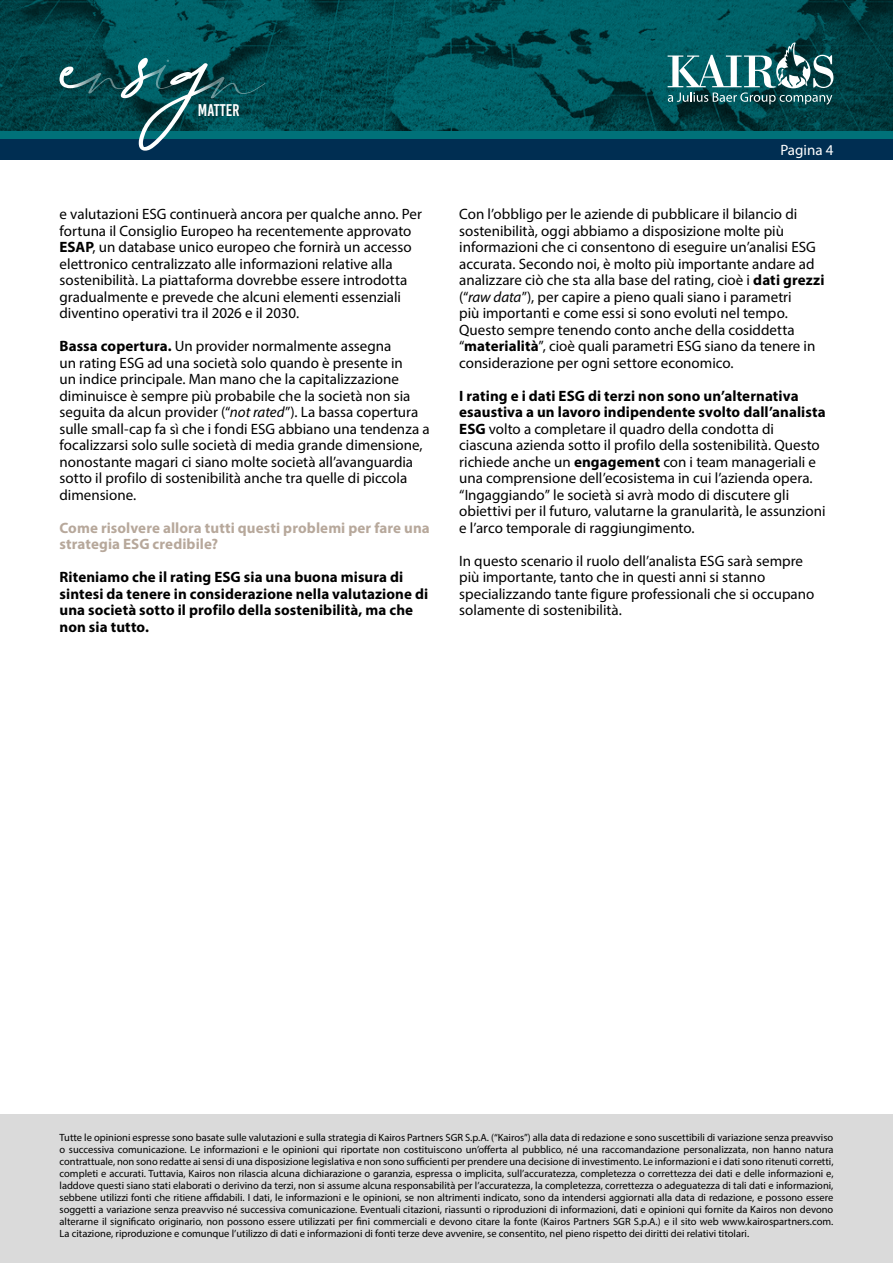
<style>
.page{position:relative;width:893px;height:1263px;background:#fff}
.page>*{position:absolute;margin:0;border:0;box-sizing:border-box;transform-origin:0 0}
.t1{font:16.95px "Bebas Kai";color:#fff}
.t2{font:15px/16.5px "Myriad Pro";color:#000}
.t3{font:700 15px/16.5px "Myriad Pro";letter-spacing:.005em;color:#000}
.t4{font:700 15px/16.5px "Myriad Pro";letter-spacing:.005em;color:#b7a89b}
.t5{font:15px "Myriad Pro";color:#fff}
.t6{font:10.5px/12px "Myriad Pro";color:#000;text-align:justify}
.s1{font-weight:700}
.s2{font-style:italic}
</style>
<div class="page">
<div style="left:0;top:1114px;width:893px;height:149px;background:#dadada"></div>
<div style="left:0;top:138px;width:893px;height:21px;background:#002e52"></div>
<div style="left:0;top:0;width:893px;height:138px;background:#007179"></div>
<img style="left:0;top:0;width:893px;height:131px">
<svg style="left:668px;top:42px;width:165px;height:63px;background:#3d787c"></svg>
<svg style="left:60px;top:58px;width:205px;height:93px"></svg>
<p class="t1" style="left:198px;top:101px;width:43px">MATTER</p>
<p class="t2" style="left:60px;top:205px;width:364px">e valutazioni ESG continuerà ancora per qualche anno. Per fortuna il Consiglio Europeo ha recentemente approvato <span class="s1">ESAP</span>, un database unico europeo che fornirà un accesso elettronico centralizzato alle informazioni relative alla sostenibilità. La piattaforma dovrebbe essere introdotta gradualmente e prevede che alcuni elementi essenziali diventino operativi tra il 2026 e il 2030.</p>
<p class="t2" style="left:60px;top:337px;width:372px"><span class="s1">Bassa copertura.</span> Un provider normalmente assegna<br>un rating ESG ad una società solo quando è presente in<br>un indice principale. Man mano che la capitalizzazione diminuisce è sempre più probabile che la società non sia seguita da alcun provider (“<span class="s2">not rated</span>”). La bassa copertura sulle small-cap fa sì che i fondi ESG abbiano una tendenza a focalizzarsi solo sulle società di media grande dimensione, nonostante magari ci siano molte società all’avanguardia sotto il profilo di sostenibilità anche tra quelle di piccola dimensione.</p>
<p class="t4" style="left:60px;top:519px;width:372px">Come risolvere allora tutti questi problemi per fare una strategia ESG credibile?</p>
<p class="t3" style="left:60px;top:568px;width:370px">Riteniamo che il rating ESG sia una buona misura di sintesi da tenere in considerazione nella valutazione di una società sotto il profilo della sostenibilità, ma che non sia tutto.</p>
<p class="t5" style="left:780px;top:141px;width:55px">Pagina 4</p>
<p class="t2" style="left:459px;top:205px;width:367px">Con l’obbligo per le aziende di pubblicare il bilancio di sostenibilità, oggi abbiamo a disposizione molte più informazioni che ci consentono di eseguire un’analisi ESG accurata. Secondo noi, è molto più importante andare ad analizzare ciò che sta alla base del rating, cioè i <span class="s1">dati grezzi </span>(“<span class="s2">raw data</span>”), per capire a pieno quali siano i parametri<br>più importanti e come essi si sono evoluti nel tempo.<br>Questo sempre tenendo conto anche della cosiddetta “<span class="s1">materialità</span>”, cioè quali parametri ESG siano da tenere in considerazione per ogni settore economico.</p>
<p class="t2" style="left:459px;top:387px;width:368px"><span class="s1">I rating e i dati ESG di terzi non sono un’alternativa esaustiva a un lavoro indipendente svolto dall’analista ESG</span> volto a completare il quadro della condotta di ciascuna azienda sotto il profilo della sostenibilità. Questo richiede anche un <span class="s1">engagement</span> con i team manageriali e una comprensione dell’ecosistema in cui l’azienda opera. “Ingaggiando” le società si avrà modo di discutere gli obiettivi per il futuro, valutarne la granularità, le assunzioni e l’arco temporale di raggiungimento.</p>
<p class="t2" style="left:459px;top:552px;width:357px">In questo scenario il ruolo dell’analista ESG sarà sempre più importante, tanto che in questi anni si stanno specializzando tante figure professionali che si occupano solamente di sostenibilità.</p>
<p class="t6" style="left:60px;top:1131px;width:775px">Tutte le opinioni espresse sono basate sulle valutazioni e sulla strategia di Kairos Partners SGR S.p.A. (“Kairos”) alla data di redazione e sono suscettibili di variazione senza preavviso o successiva comunicazione. Le informazioni e le opinioni qui riportate non costituiscono un’offerta al pubblico, né una raccomandazione personalizzata, non hanno natura contrattuale, non sono redatte ai sensi di una disposizione legislativa e non sono sufficienti per prendere una decisione di investimento. Le informazioni e i dati sono ritenuti corretti, completi e accurati. Tuttavia, Kairos non rilascia alcuna dichiarazione o garanzia, espressa o implicita, sull’accuratezza, completezza o correttezza dei dati e delle informazioni e, laddove questi siano stati elaborati o derivino da terzi, non si assume alcuna responsabilità per l’accuratezza, la completezza, correttezza o adeguatezza di tali dati e informazioni, sebbene utilizzi fonti che ritiene affidabili. I dati, le informazioni e le opinioni, se non altrimenti indicato, sono da intendersi aggiornati alla data di redazione, e possono essere soggetti a variazione senza preavviso né successiva comunicazione. Eventuali citazioni, riassunti o riproduzioni di informazioni, dati e opinioni qui fornite da Kairos non devono alterarne il significato originario, non possono essere utilizzati per fini commerciali e devono citare la fonte (Kairos Partners SGR S.p.A.) e il sito web www.kairospartners.com.<br>La citazione, riproduzione e comunque l’utilizzo di dati e informazioni di fonti terze deve avvenire, se consentito, nel pieno rispetto dei diritti dei relativi titolari.</p>
</div>
